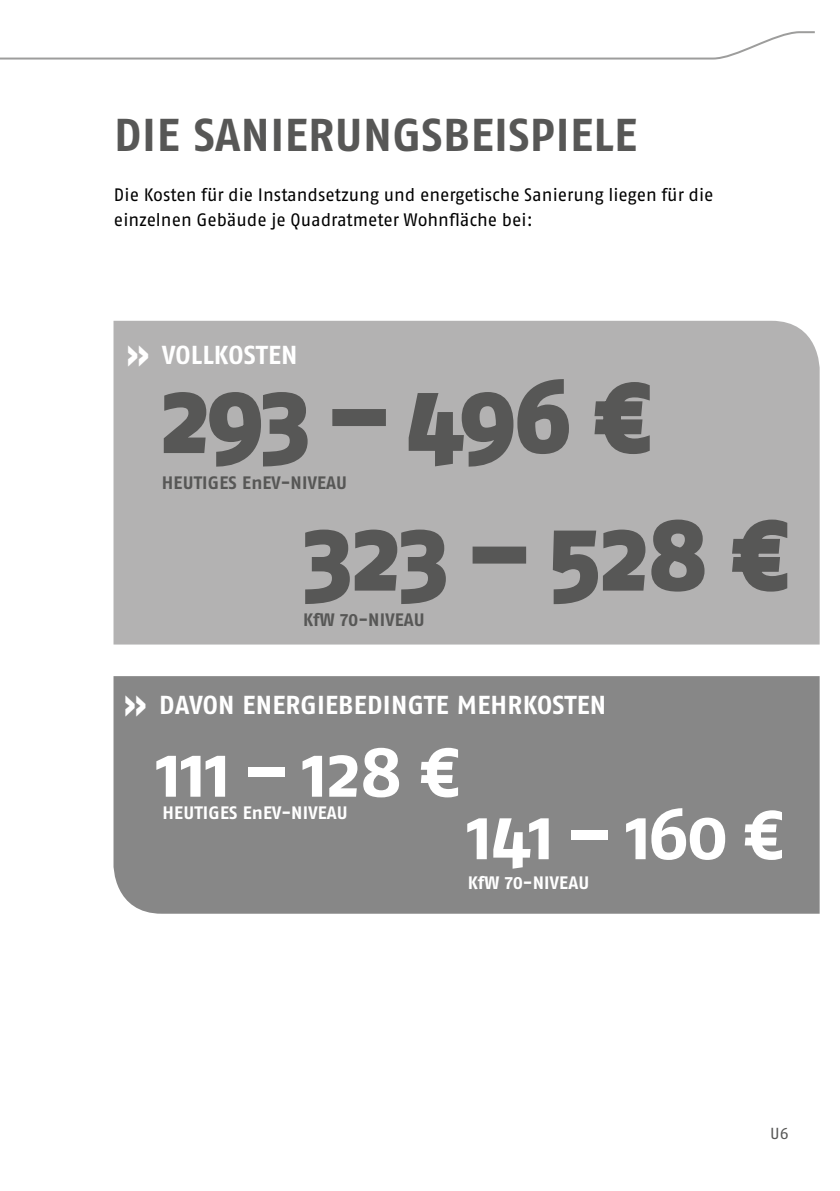
<style>
.page{position:relative;width:840px;height:1191px;background:#fff}
.page>*{position:absolute;margin:0;border:0;box-sizing:border-box;transform-origin:0 0}
.t1{font:700 100px/137.4px "Fago OT";letter-spacing:-.015em;color:#575756}
.t2{font:700 73px "Fago OT";letter-spacing:-.02em;color:#fff}
.t3{font:700 46px "Fago OT";letter-spacing:.01em;color:#575756}
.t4{font:700 26px "Fago OT";letter-spacing:.01em;color:#fff}
.t5{font:18px/25px "Fago OT";letter-spacing:-.005em;color:#000}
.t6{font:700 18px "Fago OT";letter-spacing:.01em;color:#575756}
.t7{font:700 18px "Fago OT";letter-spacing:.01em;color:#fff}
.t8{font:16px "Fago OT";color:#575756}
.s1{font-size:40px}
</style>
<div class="page">
<svg style="left:0;top:31px;width:815px;height:29px"></svg>
<div style="left:113px;top:321px;width:706px;height:323px;background:#b3b2b2"></div>
<div style="left:113px;top:676px;width:706px;height:237px;background:#878787"></div>
<svg style="left:160px;top:390px;width:149px;height:79px;background:#989797"></svg>
<div style="left:332px;top:409px;width:53px;height:17px;border:4px solid #575756"></div>
<svg style="left:406px;top:377px;width:164px;height:92px;background:#9c9b9b"></svg>
<svg style="left:592px;top:380px;width:60px;height:76px;background:#959594"></svg>
<svg style="left:303px;top:527px;width:144px;height:79px;background:#989797"></svg>
<div style="left:472px;top:546px;width:54px;height:17px;border:4px solid #575756"></div>
<svg style="left:550px;top:517px;width:156px;height:89px;background:#9b9a9a"></svg>
<svg style="left:729px;top:517px;width:61px;height:76px;background:#969595"></svg>
<h3 class="t3" style="left:114px;top:107px;width:519px">DIE SANIERUNGSBEISPIELE</h3>
<p class="t5" style="left:114px;top:182px;width:600px">Die Kosten für die Instandsetzung und energetische Sanierung liegen für die einzelnen Gebäude je Quadratmeter Wohnfläche bei:</p>
<h3 class="t4" style="left:126px;top:339px;width:173px"><span class="s1">»</span> VOLLKOSTEN</h3>
<h1 class="t1" style="left:303px;top:347px;width:485px;text-indent:-141px">293 – 496 €<br>323 – 528 €</h1>
<p class="t6" style="left:162px;top:471px;width:187px">HEUTIGES ENEV-N IVEAU</p>
<p class="t6" style="left:303px;top:609px;width:123px">KFW 70-N IVEAU</p>
<h3 class="t4" style="left:123px;top:689px;width:484px"><span class="s1">»</span> DAVON ENERGIEBEDINGTE MEHRKOSTEN</h3>
<h2 class="t2" style="left:155px;top:727px;width:305px">111 – 128 €</h2>
<p class="t7" style="left:162px;top:801px;width:187px">HEUTIGES ENEV-N IVEAU</p>
<h2 class="t2" style="left:466px;top:790px;width:318px">141 – 160 €</h2>
<p class="t7" style="left:467px;top:871px;width:123px">KFW 70-N IVEAU</p>
<p class="t8" style="left:769px;top:1123px;width:20px">u6</p>
</div>
